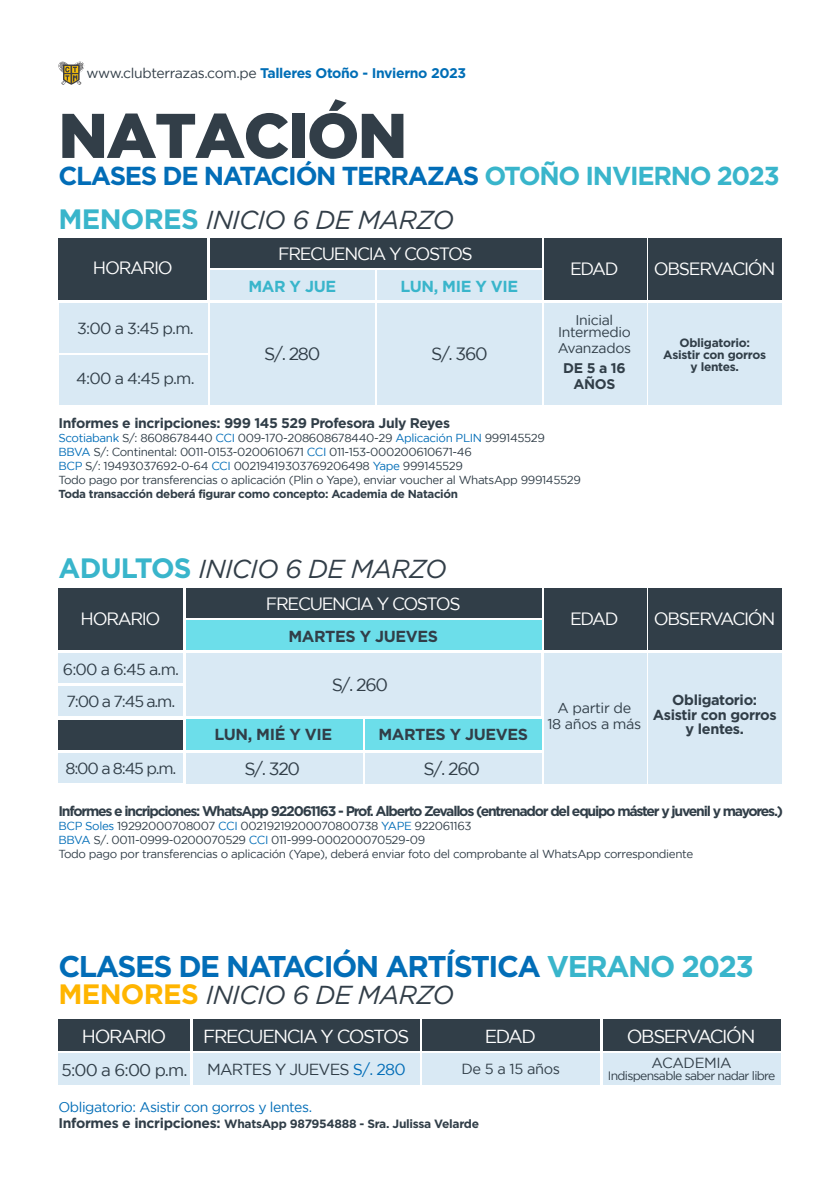
<style>
.page{position:relative;width:840px;height:1191px;background:#fff}
.page>*{position:absolute;margin:0;border:0;box-sizing:border-box;transform-origin:0 0}
.t1{font:900 63px "Gotham";letter-spacing:-.025em;color:#323e48}
.t2{font:700 30px "Gotham";letter-spacing:-.05em;color:#026db7}
.t3{font:700 26px/44.2px "Gotham";letter-spacing:-.05em;color:#026db7}
.t4{font:italic 26px "Gotham";letter-spacing:-.025em;color:#323e48}
.t5{font:18.8px "Gotham";letter-spacing:-.075em;color:#fff}
.t6{font:17.8px "Gotham";letter-spacing:-.075em;color:#fff}
.t7{font:17.8px "Gotham";letter-spacing:-.075em;color:#313e48}
.t8{font:17px "Gotham";color:#313e48}
.t9{font:16px "Gotham";letter-spacing:-.05em;color:#313e48}
.t10{font:700 16px "Gotham";letter-spacing:-.025em;color:#313e48}
.t11{font:700 16px "Gotham";letter-spacing:-.025em;color:#39b5cb}
.t12{font:14.6px "Gotham";letter-spacing:-.025em;color:#313e48}
.t13{font:700 14.4px/14.4px "Gotham";letter-spacing:-.025em;color:#313e48;text-align:center}
.t14{font:14.4px/16px "Gotham";letter-spacing:-.025em;color:#313e48;text-align:center}
.t15{font:700 14px/16px "Gotham";letter-spacing:-.09em;color:#313e48;text-align:center}
.t16{font:700 14px "Gotham";letter-spacing:-.025em;color:#006eb6}
.t17{font:700 14px "Gotham";letter-spacing:-.03em;color:#313e48}
.t18{font:14px "Gotham";letter-spacing:-.03em;color:#026db7}
.t19{font:14px/12px "Gotham";letter-spacing:-.025em;color:#313e48;text-align:center}
.t20{font:12.2px "Gotham";letter-spacing:-.055em;color:#313e48}
.t21{font:700 12px/12px "Gotham";letter-spacing:-.025em;color:#313e48;text-align:center}
.t22{font:11.6px/14px "Gotham";letter-spacing:-.03em;color:#313e48}
.t23{font:700 11.6px "Gotham";letter-spacing:-.03em;color:#313e48}
.s1{font-weight:400;color:#323e48}
.s2{color:#39b5cb}
.s3{font-size:28px;color:#39b5cb}
.s4{font-weight:400;font-style:italic;color:#323e48}
.s5{color:#026db7}
.s6{font-weight:700;font-style:normal;font-size:28px;color:#39b5cb}
.s7{font-weight:700;font-style:normal;font-size:28px;color:#ffb500}
.s8{font-size:16px}
.s9{font-size:16px;color:#026db7}
.s10{font-size:14px}
</style>
<div class="page">
<svg style="left:59px;top:62px;width:25px;height:23px"></svg>
<div style="left:210px;top:238px;width:331px;height:30px;background:#313e48"></div>
<div style="left:58px;top:238px;width:149px;height:62px;background:#313e48"></div>
<div style="left:210px;top:303px;width:164px;height:101px;background:#d9e9f4"></div>
<div style="left:377px;top:303px;width:164px;height:101px;background:#d9e9f4"></div>
<div style="left:59px;top:303px;width:148px;height:49px;background:#d9e9f4"></div>
<div style="left:59px;top:355px;width:148px;height:49px;background:#d9e9f4"></div>
<div style="left:210px;top:270px;width:164px;height:30px;background:#d9e9f4"></div>
<div style="left:377px;top:270px;width:164px;height:30px;background:#d9e9f4"></div>
<div style="left:543px;top:238px;width:102px;height:62px;background:#313e48"></div>
<div style="left:543px;top:303px;width:102px;height:101px;background:#d9e9f4"></div>
<div style="left:647px;top:238px;width:134px;height:62px;background:#313e48"></div>
<div style="left:647px;top:303px;width:134px;height:101px;background:#d9e9f4"></div>
<div style="left:602px;top:1053px;width:178px;height:32px;background:#d9e9f4"></div>
<div style="left:193px;top:1019px;width:226px;height:32px;background:#313e48"></div>
<div style="left:58px;top:1019px;width:132px;height:32px;background:#313e48"></div>
<div style="left:193px;top:1053px;width:226px;height:32px;background:#d9e9f4"></div>
<div style="left:59px;top:1053px;width:131px;height:32px;background:#d9e9f4"></div>
<div style="left:422px;top:1019px;width:177px;height:32px;background:#313e48"></div>
<div style="left:422px;top:1053px;width:177px;height:32px;background:#d9e9f4"></div>
<div style="left:602px;top:1019px;width:178px;height:32px;background:#313e48"></div>
<div style="left:186px;top:588px;width:355px;height:30px;background:#313e48"></div>
<div style="left:58px;top:588px;width:124px;height:62px;background:#313e48"></div>
<div style="left:186px;top:653px;width:354px;height:62px;background:#d9e9f4"></div>
<div style="left:186px;top:753px;width:176px;height:30px;background:#d9e9f4"></div>
<div style="left:365px;top:753px;width:176px;height:30px;background:#d9e9f4"></div>
<div style="left:186px;top:719px;width:176px;height:30px;background:#6cdeea"></div>
<div style="left:365px;top:719px;width:176px;height:30px;background:#6cdeea"></div>
<div style="left:59px;top:653px;width:124px;height:30px;background:#d9e9f4"></div>
<div style="left:59px;top:686px;width:124px;height:30px;background:#d9e9f4"></div>
<div style="left:59px;top:719px;width:124px;height:30px;background:#313e48"></div>
<div style="left:186px;top:620px;width:355px;height:30px;background:#6cdeea"></div>
<div style="left:59px;top:753px;width:124px;height:30px;background:#d9e9f4"></div>
<div style="left:543px;top:588px;width:102px;height:62px;background:#313e48"></div>
<div style="left:543px;top:653px;width:102px;height:130px;background:#d9e9f4"></div>
<div style="left:647px;top:588px;width:134px;height:62px;background:#313e48"></div>
<div style="left:647px;top:653px;width:134px;height:130px;background:#d9e9f4"></div>
<p class="t16" style="left:86px;top:65px;width:381px"><span class="s1">www.clubterrazas.com.pe</span> Talleres Otoño - Invierno 2023</p>
<h1 class="t1" style="left:58px;top:99px;width:350px">NATACIÓN</h1>
<h3 class="t3" style="left:58px;top:153px;width:722px">CLASES DE NATACIÓN TERRAZAS <span class="s2">OTOÑO INVIERNO 2023<br></span><span class="s3">MENORES</span> <span class="s4">INICIO 6 DE MARZO</span></h3>
<h3 class="t6" style="left:278px;top:244px;width:196px">FRECUENCIA Y COSTOS</h3>
<h3 class="t11" style="left:248px;top:277px;width:89px">MAR Y JUE</h3>
<h3 class="t11" style="left:400px;top:277px;width:119px">LUN, MIE Y VIE</h3>
<h3 class="t6" style="left:93px;top:258px;width:81px">HORARIO</h3>
<h3 class="t6" style="left:569px;top:259px;width:50px">EDAD</h3>
<h3 class="t9" style="left:77px;top:319px;width:118px">3:00 a 3:45 p.m.</h3>
<h3 class="t9" style="left:76px;top:369px;width:120px">4:00 a 4:45 p.m.</h3>
<h3 class="t7" style="left:264px;top:343px;width:58px">S/. 280</h3>
<h3 class="t7" style="left:431px;top:343px;width:58px">S/. 360</h3>
<p class="t19" style="left:557px;top:314px;width:74px">Inicial<br>Intermedio</p>
<p class="t19" style="left:557px;top:342px;width:75px">Avanzados</p>
<p class="t15" style="left:563px;top:360px;width:64px">DE 5 a 16<br>AÑOS</p>
<p class="t17" style="left:58px;top:414px;width:393px">Informes e incripciones: 999 145 529 Profesora July Reyes</p>
<p class="t22" style="left:58px;top:430px;width:523px"><span class="s5">Scotiabank</span> S/: 8608678440 <span class="s5">CCI</span> 009-170-208608678440-29 <span class="s5">Aplicación PLIN</span> 999145529<br><span class="s5">BBVA</span> S/: Continental: 0011-0153-0200610671 <span class="s5">CCI</span> 011-153-000200610671-46<br><span class="s5">BCP</span> S/: 19493037692-0-64 <span class="s5">CCI</span> 00219419303769206498 <span class="s5">Yape</span> 999145529<br>Todo pago por transferencias o aplicación (Plin o Yape), enviar voucher al WhatsApp 999145529</p>
<p class="t23" style="left:58px;top:487px;width:401px">Toda transacción deberá figurar como concepto: Academia de Natación</p>
<h3 class="t6" style="left:653px;top:259px;width:123px">OBSERVACIÓN</h3>
<p class="t21" style="left:663px;top:336px;width:104px">Obligatorio:<br>Asistir con gorros y lentes.</p>
<h3 class="t4" style="left:58px;top:554px;width:389px"><span class="s6">ADULTOS</span> INICIO 6 DE MARZO</h3>
<h3 class="t6" style="left:266px;top:594px;width:196px">FRECUENCIA Y COSTOS</h3>
<h3 class="t6" style="left:81px;top:608px;width:81px">HORARIO</h3>
<h3 class="t6" style="left:569px;top:609px;width:50px">EDAD</h3>
<h3 class="t9" style="left:63px;top:660px;width:118px">6:00 a 6:45 a.m.</h3>
<h3 class="t9" style="left:67px;top:692px;width:110px">7:00 a 7:45 a.m.</h3>
<h3 class="t10" style="left:288px;top:627px;width:151px">MARTES Y JUEVES</h3>
<h3 class="t7" style="left:331px;top:674px;width:58px">S/. 260</h3>
<h3 class="t10" style="left:214px;top:725px;width:119px">LUN, MIÉ Y VIE</h3>
<h3 class="t10" style="left:378px;top:725px;width:151px">MARTES Y JUEVES</h3>
<h3 class="t9" style="left:65px;top:760px;width:112px">8:00 a 8:45 p.m.</h3>
<h3 class="t7" style="left:244px;top:758px;width:57px">S/. 320</h3>
<h3 class="t7" style="left:423px;top:758px;width:58px">S/. 260</h3>
<p class="t14" style="left:547px;top:699px;width:95px">A partir de<br>18 años a más</p>
<h3 class="t6" style="left:653px;top:609px;width:123px">OBSERVACIÓN</h3>
<p class="t13" style="left:652px;top:692px;width:125px">Obligatorio:<br>Asistir con gorros y lentes.</p>
<p class="t15" style="left:58px;top:803px;width:725px">Informes e incripciones: WhatsApp 922061163 - Prof. Alberto Zevallos (entrenador del equipo máster y juvenil y mayores.)</p>
<p class="t22" style="left:58px;top:819px;width:636px"><span class="s5">BCP Soles</span> 19292000708007 <span class="s5">CCI</span> 00219219200070800738 <span class="s5">YAPE</span> 922061163<br><span class="s5">BBVA</span> S/. 0011-0999-0200070529 <span class="s5">CCI</span> 011-999-000200070529-09<br>Todo pago por transferencias o aplicación (Yape), deberá enviar foto del comprobante al WhatsApp correspondiente</p>
<h2 class="t2" style="left:58px;top:949px;width:696px">CLASES DE NATACIÓN ARTÍSTICA <span class="s2">VERANO 2023</span></h2>
<h3 class="t4" style="left:58px;top:981px;width:397px"><span class="s7">MENORES</span> INICIO 6 DE MARZO</h3>
<h3 class="t5" style="left:203px;top:1025px;width:207px">FRECUENCIA Y COSTOS</h3>
<h3 class="t8" style="left:61px;top:1060px;width:345px">5:00 a 6:00 p.m. <span class="s8">MARTES Y JUEVES</span> <span class="s9">S/. 280</span></h3>
<h3 class="t5" style="left:82px;top:1025px;width:86px">HORARIO</h3>
<h3 class="t5" style="left:484px;top:1025px;width:53px">EDAD</h3>
<p class="t12" style="left:461px;top:1061px;width:100px">De 5 a 15 años</p>
<p class="t18" style="left:58px;top:1099px;width:255px">Obligatorio: Asistir con gorros y lentes.</p>
<p class="t21" style="left:58px;top:1117px;width:422px"><span class="s10">Informes e incripciones:</span> WhatsApp 987954888 - Sra. Julissa Velarde</p>
<h3 class="t5" style="left:626px;top:1025px;width:130px">OBSERVACIÓN</h3>
<p class="t12" style="left:651px;top:1055px;width:82px">ACADEMIA</p>
<p class="t20" style="left:607px;top:1069px;width:169px">Indispensable saber nadar libre</p>
</div>
